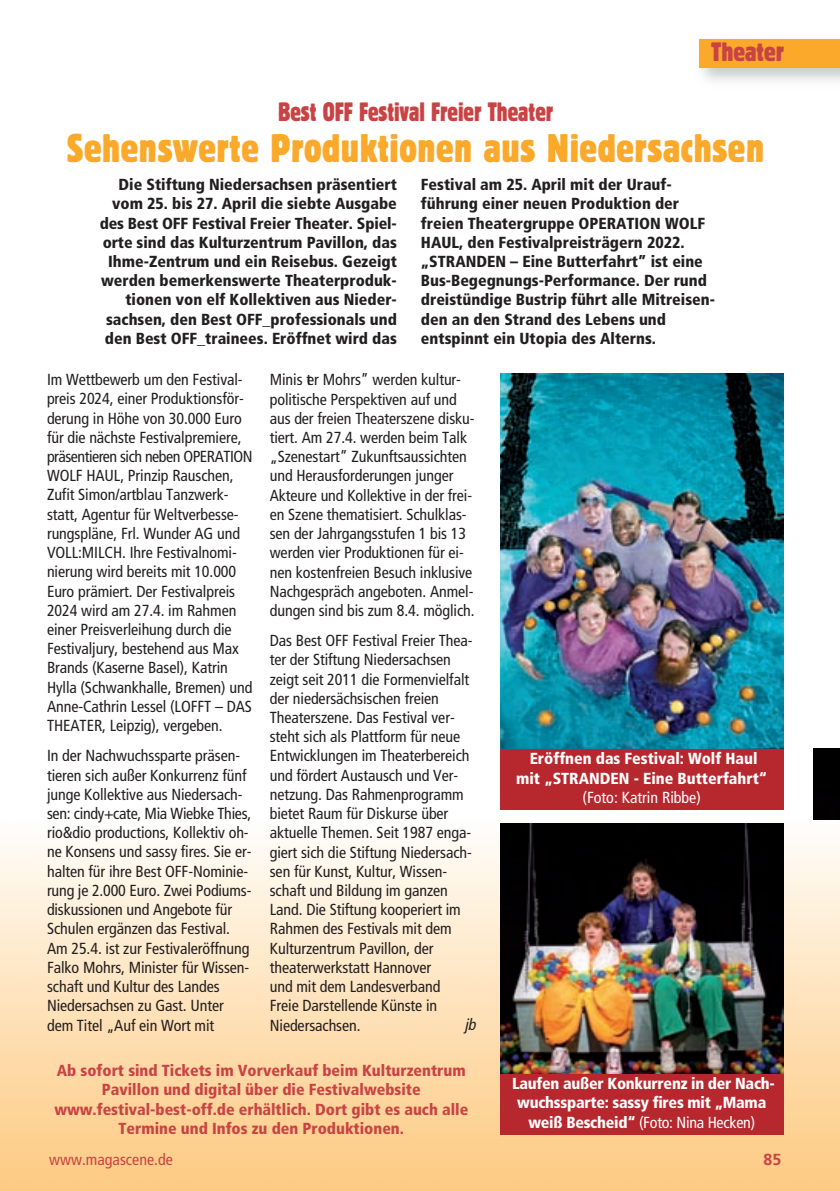
<style>
.page{position:relative;width:840px;height:1191px;background:#fff}
.page>*{position:absolute;margin:0;border:0;box-sizing:border-box;transform-origin:0 0}
.t1{font:condensed 42px "Block T";letter-spacing:.015em;color:#faa92a}
.t2{font:condensed 28px "Block T";color:#c94344;scale:.9 1}
.t3{font:condensed 28px "Block T";color:#c94344}
.t4{font:condensed 16px/19.2px "Frutiger";letter-spacing:-.005em;color:#231f20}
.t5{font:900 condensed 16px/19.2px "Frutiger";color:#231f20;text-align:right}
.t6{font:900 condensed 16px/19.2px "Frutiger";color:#c94344;text-align:center}
.t7{font:900 condensed 16px/19.2px "Frutiger";letter-spacing:-.015em;color:#fff;text-align:center}
.t8{font:condensed 16px "Frutiger";color:#fff}
.t9{font:condensed 16px "Frutiger";color:#c94344}
.t10{font:italic condensed 16px "Frutiger";color:#231f20}
.t11{font:700 16px "Frutiger";color:#c94344}
.s1{font-weight:400}
</style>
<div class="page">
<img style="left:0;top:819px;width:839px;height:372px">
<img style="left:699px;top:39px;width:140px;height:42px">
<div style="left:699px;top:40px;width:140px;height:28px;background:#faa92a"></div>
<img style="left:500px;top:373px;width:282px;height:376px">
<div style="left:500px;top:749px;width:282px;height:60px;background:#b7282e"></div>
<img style="left:500px;top:823px;width:282px;height:250px">
<div style="left:500px;top:1073px;width:282px;height:61px;background:#b7282e"></div>
<div style="left:813px;top:748px;width:26px;height:71px;background:#010001"></div>
<h2 class="t3" style="left:710px;top:37px;width:74px">Theater</h2>
<h2 class="t2" style="left:278px;top:97px;width:307px">Best OFF Festival Freier Theater</h2>
<h1 class="t1" style="left:67px;top:126px;width:698px">Sehenswerte Produktionen aus Niedersachsen</h1>
<p class="t5" style="left:100px;top:176px;width:298px">Die Stiftung Niedersachsen präsentiert vom 25. bis 27. April die siebte Ausgabe des Best OFF Festival Freier Theater. Spiel - orte sind das Kulturzentrum Pavillon, das Ihme-Zentrum und ein Reisebus. Gezeigt werden bemerkenswerte Theaterproduk&shy;tionen von elf Kollektiven aus Nieder&shy;sachsen, den Best OFF_professionals und den Best OFF_trainees. Eröffnet wird das</p>
<p class="t5" style="left:420px;top:176px;width:295px;text-align:left">Festival am 25. April mit der Urauf&shy;führung einer neuen Produktion der freien Theatergruppe OPERATION WOLF HAUL, den Festivalpreisträgern 2022. „STRANDEN – Eine Butterfahrt” ist eine Bus-Begegnungs-Performance. Der rund dreistündige Bustrip führt alle Mitreisen&shy;den an den Strand des Lebens und entspinnt ein Utopia des Alterns.</p>
<p class="t4" style="left:47px;top:371px;width:207px">Im Wettbewerb um den Festival&shy;preis 2024, einer Produktionsför&shy;derung in Höhe von 30.000 Euro für die nächste Festivalpremiere, präsentieren sich neben OPERATION<br>WOLF HAUL, Prinzip Rauschen,<br>Zufit Simon/artblau Tanzwerk&shy;statt, Agentur für Weltverbesse&shy;rungspläne, Frl. Wunder AG und<br>VOLL:MILCH. Ihre Festivalnomi&shy;nierung wird bereits mit 10.000<br>Euro prämiert. Der Festivalpreis<br>2024 wird am 27.4. im Rahmen einer Preisverleihung durch die<br>Festivaljury, bestehend aus Max<br>Brands (Kaserne Basel), Katrin<br>Hylla (Schwankhalle, Bremen) und<br>Anne-Cathrin Lessel (LOFFT – DAS<br>THEATER, Leipzig), vergeben.</p>
<p class="t4" style="left:47px;top:747px;width:206px">In der Nachwuchssparte präsen&shy;tieren sich außer Konkurrenz fünf junge Kollektive aus Niedersach&shy;sen: cindy+cate, Mia Wiebke Thies, rio&amp;dio productions, Kollektiv oh&shy;ne Konsens und sassy fires. Sie er&shy;halten für ihre Best OFF-Nominie&shy;rung je 2.000 Euro. Zwei Podiums - diskussionen und Angebote für<br>Schulen ergänzen das Festival.<br>Am 25.4. ist zur Festivaleröffnung<br>Falko Mohrs, Minister für Wissen&shy;schaft und Kultur des Landes<br>Niedersachsen zu Gast. Unter dem Titel „Auf ein Wort mit</p>
<p class="t4" style="left:269px;top:371px;width:206px">Minis ter Mohrs” werden kultur&shy;politische Perspektiven auf und aus der freien Theaterszene disku&shy;tiert. Am 27.4. werden beim Talk „Szenestart” Zukunftsaussichten und Herausforderungen junger Akteure und Kollektive in der frei&shy;en Szene thematisiert. Schulklas&shy;sen der Jahrgangsstufen 1 bis 13 werden vier Produktionen für ei&shy;nen kostenfreien Besuch inklusive Nachgespräch angeboten. Anmel&shy;dungen sind bis zum 8.4. möglich.</p>
<p class="t4" style="left:269px;top:632px;width:204px">Das Best OFF Festival Freier Thea&shy;ter der Stiftung Niedersachsen zeigt seit 2011 die Formenvielfalt der niedersächsischen freien<br>Theaterszene. Das Festival ver&shy;steht sich als Plattform für neue<br>Entwicklungen im Theaterbereich und fördert Austausch und Ver&shy;netzung. Das Rahmenprogramm bietet Raum für Diskurse über aktuelle Themen. Seit 1987 enga&shy;giert sich die Stiftung Niedersach&shy;sen für Kunst, Kultur, Wissen&shy;schaft und Bildung im ganzen<br>Land. Die Stiftung kooperiert im<br>Rahmen des Festivals mit dem<br>Kulturzentrum Pavillon, der theaterwerkstatt Hannover<br>und mit dem Landesverband<br>Freie Darstellende Künste in<br>Niedersachsen.</p>
<p class="t10" style="left:464px;top:1017px;width:16px">jb</p>
<p class="t6" style="left:54px;top:1062px;width:415px">Ab sofort sind Tickets im Vorverkauf beim Kulturzentrum Pavillon und digital über die Festivalwebsite www.festival-best-off.de erhältlich. Dort gibt es auch alle Termine und Infos zu den Produktionen.</p>
<p class="t7" style="left:516px;top:750px;width:252px">Eröffnen das Festival: Wolf Haul mit „STRANDEN - Eine Butterfahrt“</p>
<p class="t8" style="left:582px;top:790px;width:120px">(Foto: Katrin Ribbe)</p>
<p class="t7" style="left:512px;top:1075px;width:264px">Laufen außer Konkurrenz in der Nach&shy;wuchssparte: sassy fires mit „Mama weiß Bescheid“ <span class="s1">(Foto: Nina Hecken)</span></p>
<p class="t9" style="left:49px;top:1152px;width:125px">www.magascene.de</p>
<p class="t11" style="left:763px;top:1152px;width:19px">85</p>
</div>
